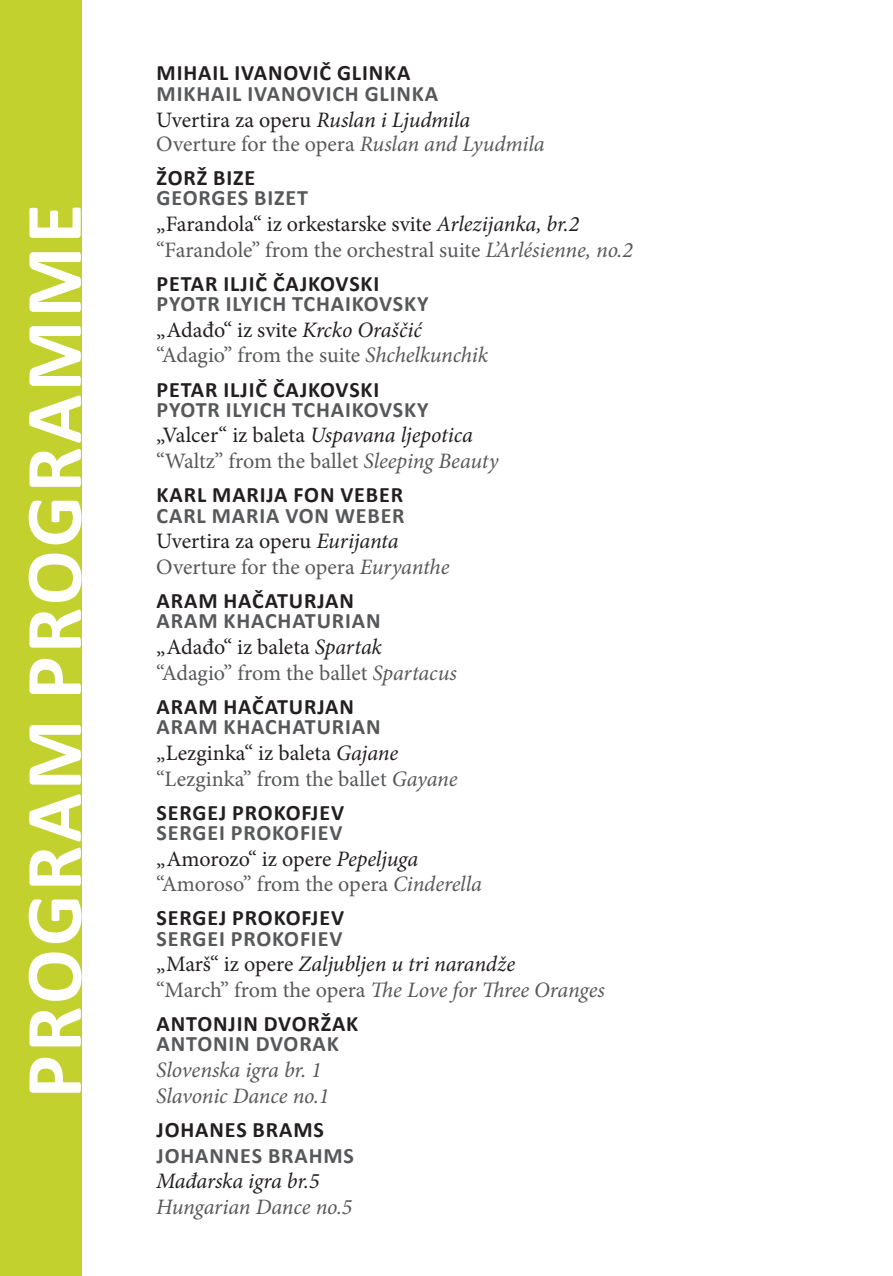
<style>
.page{position:relative;width:893px;height:1276px;background:#fff}
.page>*{position:absolute;margin:0;border:0;box-sizing:border-box;transform-origin:0 0}
.t1{font:22.05px "Minion Pro";color:#57585a}
.t2{font:22.05px "Minion Pro";color:#231f20}
.t3{font:700 22.05px "Calibri";letter-spacing:.04em;color:#57585a}
.t4{font:700 22.05px "Calibri";letter-spacing:.04em;color:#231f20}
.t5{font:italic 22.05px "Minion Pro";letter-spacing:-.005em;color:#57585a}
.t6{font:italic 22.05px "Minion Pro";letter-spacing:-.01em;color:#231f20}
.s1{font-style:italic}
.s2{font-style:normal}
</style>
<div class="page">
<div style="left:0;top:0;width:81px;height:1276px;background:#c3d12e"></div>
<svg style="left:29px;top:207px;width:53px;height:885px"></svg>
<p class="t4" style="left:157px;top:59px;width:255px">MIHAIL IVANOVIČ GLINKA</p>
<p class="t3" style="left:157px;top:79px;width:283px">MIKHAIL IVANOVICH GLINKA</p>
<p class="t2" style="left:156px;top:105px;width:316px">Uvertira za operu <span class="s1">Ruslan i Ljudmila</span></p>
<p class="t1" style="left:156px;top:129px;width:390px">Overture for the opera <span class="s1">Ruslan and Lyudmila</span></p>
<p class="t4" style="left:157px;top:164px;width:100px">ŽORŽ BIZE</p>
<p class="t3" style="left:157px;top:184px;width:153px">GEORGES BIZET</p>
<p class="t2" style="left:156px;top:209px;width:425px">„Farandola“ iz orkestarske svite <span class="s1">Arlezijanka, br.2</span></p>
<p class="t1" style="left:156px;top:235px;width:478px">“Farandole” from the orchestral suite <span class="s1">L’Arlésienne, no.2</span></p>
<p class="t4" style="left:157px;top:269px;width:224px">PETAR ILJIČ ČAJKOVSKI</p>
<p class="t3" style="left:157px;top:289px;width:273px">PYOTR ILYICH TCHAIKOVSKY</p>
<p class="t2" style="left:156px;top:315px;width:267px">„Adađo“ iz svite <span class="s1">Krcko Oraščić</span></p>
<p class="t1" style="left:156px;top:340px;width:333px">“Adagio” from the suite <span class="s1">Shchelkunchik</span></p>
<p class="t4" style="left:157px;top:375px;width:224px">PETAR ILJIČ ČAJKOVSKI</p>
<p class="t3" style="left:157px;top:395px;width:273px">PYOTR ILYICH TCHAIKOVSKY</p>
<p class="t6" style="left:156px;top:420px;width:318px"><span class="s2">„Valcer“ iz baleta</span> Uspavana ljepotica</p>
<p class="t1" style="left:156px;top:446px;width:344px">“Waltz” from the ballet <span class="s1">Sleeping Beauty</span></p>
<p class="t4" style="left:157px;top:481px;width:248px">KARL MARIJA FON VEBER</p>
<p class="t3" style="left:157px;top:501px;width:250px">CARL MARIA VON WEBER</p>
<p class="t2" style="left:156px;top:526px;width:244px">Uvertira za operu <span class="s1">Eurijanta</span></p>
<p class="t1" style="left:156px;top:552px;width:295px">Overture for the opera <span class="s1">Euryanthe</span></p>
<p class="t4" style="left:157px;top:586px;width:199px">ARAM HAČATURJAN</p>
<p class="t3" style="left:157px;top:607px;width:226px">ARAM KHACHATURIAN</p>
<p class="t2" style="left:156px;top:632px;width:227px">„Adađo“ iz baleta <span class="s1">Spartak</span></p>
<p class="t1" style="left:156px;top:658px;width:302px">“Adagio” from the ballet <span class="s1">Spartacus</span></p>
<p class="t4" style="left:157px;top:692px;width:199px">ARAM HAČATURJAN</p>
<p class="t3" style="left:157px;top:712px;width:226px">ARAM KHACHATURIAN</p>
<p class="t2" style="left:156px;top:738px;width:244px">„Lezginka“ iz baleta <span class="s1">Gajane</span></p>
<p class="t1" style="left:156px;top:763px;width:303px">“Lezginka” from the ballet <span class="s1">Gayane</span></p>
<p class="t4" style="left:157px;top:798px;width:189px">SERGEJ PROKOFJEV</p>
<p class="t3" style="left:157px;top:818px;width:187px">SERGEI PROKOFIEV</p>
<p class="t2" style="left:156px;top:843px;width:264px">„Amorozo“ iz opere <span class="s1">Pepeljuga</span></p>
<p class="t1" style="left:156px;top:869px;width:327px">“Amoroso” from the opera <span class="s1">Cinderella</span></p>
<p class="t4" style="left:157px;top:904px;width:189px">SERGEJ PROKOFJEV</p>
<p class="t3" style="left:157px;top:924px;width:187px">SERGEI PROKOFIEV</p>
<p class="t6" style="left:156px;top:949px;width:360px"><span class="s2">„Marš“ iz opere</span> Zaljubljen u tri narandže</p>
<p class="t5" style="left:156px;top:975px;width:450px"><span class="s2">“March” from the opera</span> The Love for Three Oranges</p>
<p class="t4" style="left:157px;top:1009px;width:203px">ANTONJIN DVORŽAK</p>
<p class="t3" style="left:157px;top:1030px;width:184px">ANTONIN DVORAK</p>
<p class="t5" style="left:156px;top:1055px;width:167px">Slovenska igra br. 1</p>
<p class="t5" style="left:156px;top:1080px;width:175px">Slavonic Dance no.1</p>
<p class="t4" style="left:157px;top:1115px;width:169px">JOHANES BRAMS</p>
<p class="t3" style="left:157px;top:1141px;width:199px">JOHANNES BRAHMS</p>
<p class="t6" style="left:156px;top:1166px;width:165px">Mađarska igra br.5</p>
<p class="t5" style="left:156px;top:1192px;width:198px">Hungarian Dance no.5</p>
</div>
